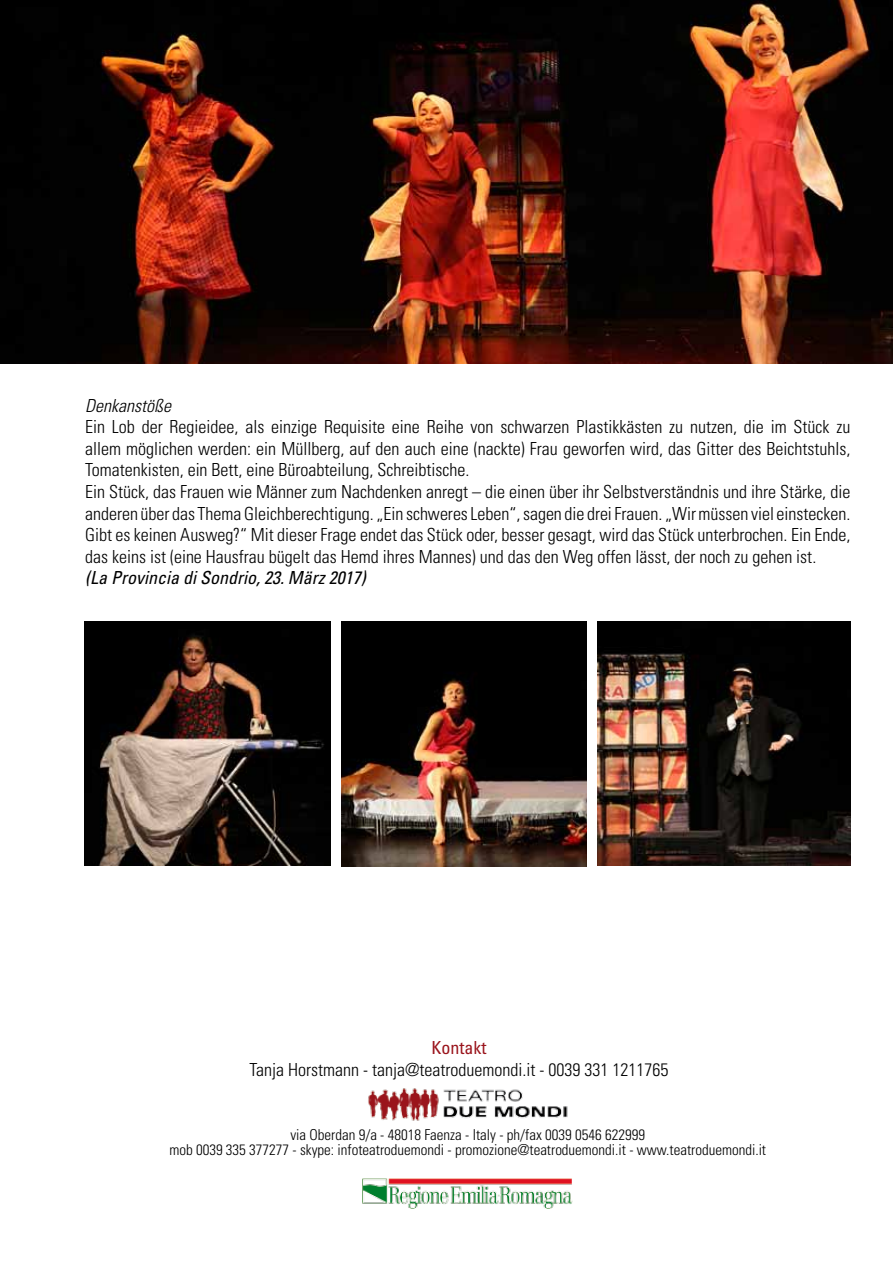
<style>
.page{position:relative;width:893px;height:1263px;background:#fff}
.page>*{position:absolute;margin:0;border:0;box-sizing:border-box;transform-origin:0 0}
.t1{font:300 condensed 18px/21.6px "Univers";color:#000}
.t2{font:italic condensed 18px "Univers";color:#000}
.t3{font:italic 300 condensed 18px "Univers";color:#000}
.t4{font:condensed 18px "Univers";color:#9a141c}
.t5{font:300 condensed 15px/15px "Univers";color:#000;text-align:center}
</style>
<div class="page">
<img style="left:0;top:0;width:893px;height:364px">
<img style="left:362px;top:1178px;width:210px;height:31px">
<img style="left:368px;top:1088px;width:200px;height:33px">
<img style="left:85px;top:622px;width:245px;height:243px">
<img style="left:341px;top:622px;width:246px;height:244px">
<img style="left:597px;top:622px;width:253px;height:243px">
<p class="t3" style="left:85px;top:394px;width:87px">Denkanstöße</p>
<p class="t1" style="left:85px;top:416px;width:767px">Ein Lob der Regieidee, als einzige Requisite eine Reihe von schwarzen Plastikkästen zu nutzen, die im Stück zu allem möglichen werden: ein Müllberg, auf den auch eine (nackte) Frau geworfen wird, das Gitter des Beichtstuhls, Tomatenkisten, ein Bett, eine Büroabteilung, Schreibtische.<br>Ein Stück, das Frauen wie Männer zum Nachdenken anregt – die einen über ihr Selbstverständnis und ihre Stärke, die anderen über das Thema Gleichberechtigung. „Ein schweres Leben“, sagen die drei Frauen. „Wir müssen viel einstecken.<br>Gibt es keinen Ausweg?“ Mit dieser Frage endet das Stück oder, besser gesagt, wird das Stück unterbrochen. Ein Ende, das keins ist (eine Hausfrau bügelt das Hemd ihres Mannes) und das den Weg offen lässt, der noch zu gehen ist.</p>
<p class="t2" style="left:85px;top:567px;width:282px">(La Provincia di Sondrio, 23. März 2017)</p>
<p class="t4" style="left:431px;top:1036px;width:57px">Kontakt</p>
<p class="t1" style="left:250px;top:1058px;width:420px">Tanja Horstmann - tanja@teatroduemondi.it - 0039 331 1211765</p>
<p class="t5" style="left:169px;top:1127px;width:598px">via Oberdan 9/a - 48018 Faenza - Italy - ph/fax 0039 0546 622999<br>mob 0039 335 377277 - skype: infoteatroduemondi - promozione@teatroduemondi.it - www.teatroduemondi.it</p>
</div>
